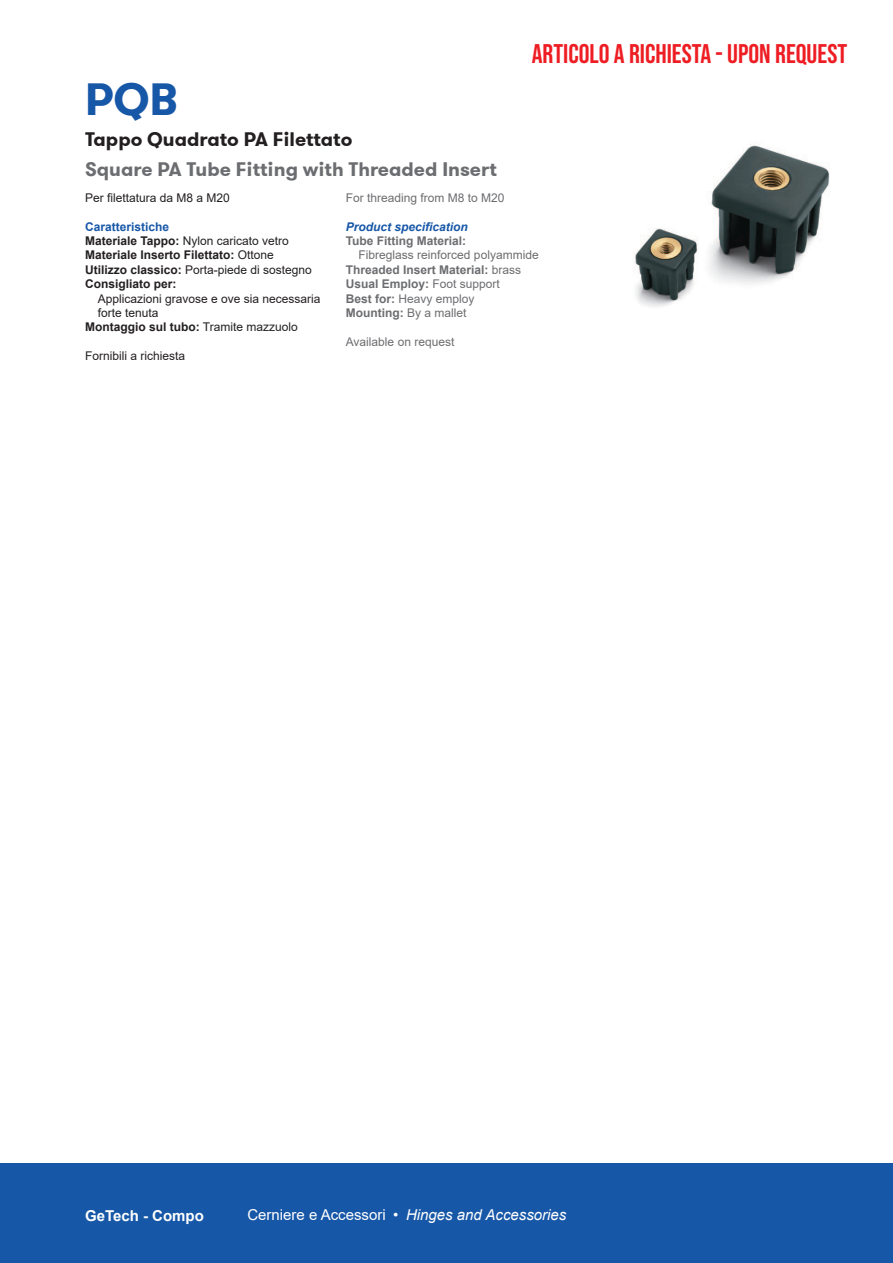
<style>
.page{position:relative;width:893px;height:1263px;background:#fff}
.page>*{position:absolute;margin:0;border:0;box-sizing:border-box;transform-origin:0 0}
.Nome_prodotto_Compo{font:700 45px "GT Walsheim";color:#1757a7}
.Titolo_caratteristiche_Kiudo_-_ING{font:27px "Bebas Neue";color:#ee1d23}
.Descrizione_prodotto{font:700 19.5px "GT Walsheim";color:#6c6d70}
.Descrizione_prodotto-2{font:700 19.5px "GT Walsheim";color:#231f20}
.t1{font:italic 15px "Arial";color:#fff}
.t2{font:700 15px "Arial";color:#fff}
.Caratteristiche{font:12px/14.4px "Arial";color:#231f20}
.Caratteristiche_-_ING{font:12px/14.4px "Arial";color:#6c6d70}
.Caratteristiche_-_ING-2{font:700 12px "Arial";color:#6c6d70}
.Caratteristiche-2{font:700 12px "Arial";color:#231f20}
.Testo_piccolo_finale{font:12px "Arial";color:#231f20}
.Testo_piccolo_finale-2{font:12px "Arial";color:#6c6d70}
.Titolo_caratteristiche_Compo_-_ING{font:italic 700 12px "Arial";color:#1757a7}
.Testo_piccolo_finale_-_ING{font:12px "Arial";color:#6c6d70}
.Titolo_caratteristiche_Compo{font:700 12px "Arial";color:#1757a7}
.s1{font-weight:700}
.s2{font-weight:400}
.s3{font-style:normal}
</style>
<div class="page">
<div style="left:0;top:1164px;width:893px;height:99px;background:#1757a7"></div>
<img style="left:635px;top:145px;width:195px;height:162px">
<p class="Titolo_caratteristiche_Kiudo_-_ING" style="left:532px;top:38px;width:317px">ARTICOLO A RICHIESTA - UPON REQUEST</p>
<p class="Nome_prodotto_Compo" style="left:85px;top:70px;width:95px">PQB</p>
<p class="Descrizione_prodotto-2" style="left:85px;top:126px;width:269px">Tappo Quadrato PA Filettato</p>
<p class="Descrizione_prodotto" style="left:85px;top:157px;width:413px">Square PA Tube Fitting with Threaded Insert</p>
<p class="Testo_piccolo_finale" style="left:85px;top:189px;width:146px">Per filettatura da M8 a M20</p>
<p class="Titolo_caratteristiche_Compo" style="left:85px;top:218px;width:86px">Caratteristiche</p>
<p class="Caratteristiche" style="left:85px;top:233px;width:205px"><span class="s1">Materiale Tappo:</span> Nylon caricato vetro</p>
<p class="Caratteristiche-2" style="left:85px;top:247px;width:190px">Materiale Inserto Filettato: <span class="s2">Ottone</span></p>
<p class="Caratteristiche" style="left:85px;top:262px;width:228px"><span class="s1">Utilizzo classico:</span> Porta-piede di sostegno</p>
<p class="Caratteristiche" style="left:98px;top:277px;width:224px;text-indent:-13px"><span class="s1">Consigliato per:<br></span>Applicazioni gravose e ove sia necessaria forte tenuta</p>
<p class="Caratteristiche-2" style="left:85px;top:319px;width:214px">Montaggio sul tubo: <span class="s2">Tramite mazzuolo</span></p>
<p class="Testo_piccolo_finale" style="left:85px;top:348px;width:102px">Fornibili a richiesta</p>
<p class="Testo_piccolo_finale-2" style="left:346px;top:189px;width:160px">For threading from M8 to M20</p>
<p class="Titolo_caratteristiche_Compo_-_ING" style="left:346px;top:218px;width:124px">Product specification</p>
<p class="Caratteristiche_-_ING" style="left:359px;top:233px;width:182px;text-indent:-13px"><span class="s1">Tube Fitting Material:<br></span>Fibreglass reinforced polyammide</p>
<p class="Caratteristiche_-_ING-2" style="left:346px;top:261px;width:177px">Threaded Insert Material: <span class="s2">brass</span></p>
<p class="Caratteristiche_-_ING-2" style="left:346px;top:275px;width:156px">Usual Employ: <span class="s2">Foot support</span></p>
<p class="Caratteristiche_-_ING" style="left:346px;top:291px;width:130px"><span class="s1">Best for:</span> Heavy employ</p>
<p class="Caratteristiche_-_ING-2" style="left:346px;top:304px;width:122px">Mounting: <span class="s2">By a mallet</span></p>
<p class="Testo_piccolo_finale_-_ING" style="left:346px;top:333px;width:110px">Available on request</p>
<p class="t2" style="left:85px;top:1205px;width:120px">GeTech - Compo</p>
<p class="t1" style="left:247px;top:1205px;width:320px"><span class="s3">Cerniere e Accessori •</span> Hinges and Accessories</p>
</div>
